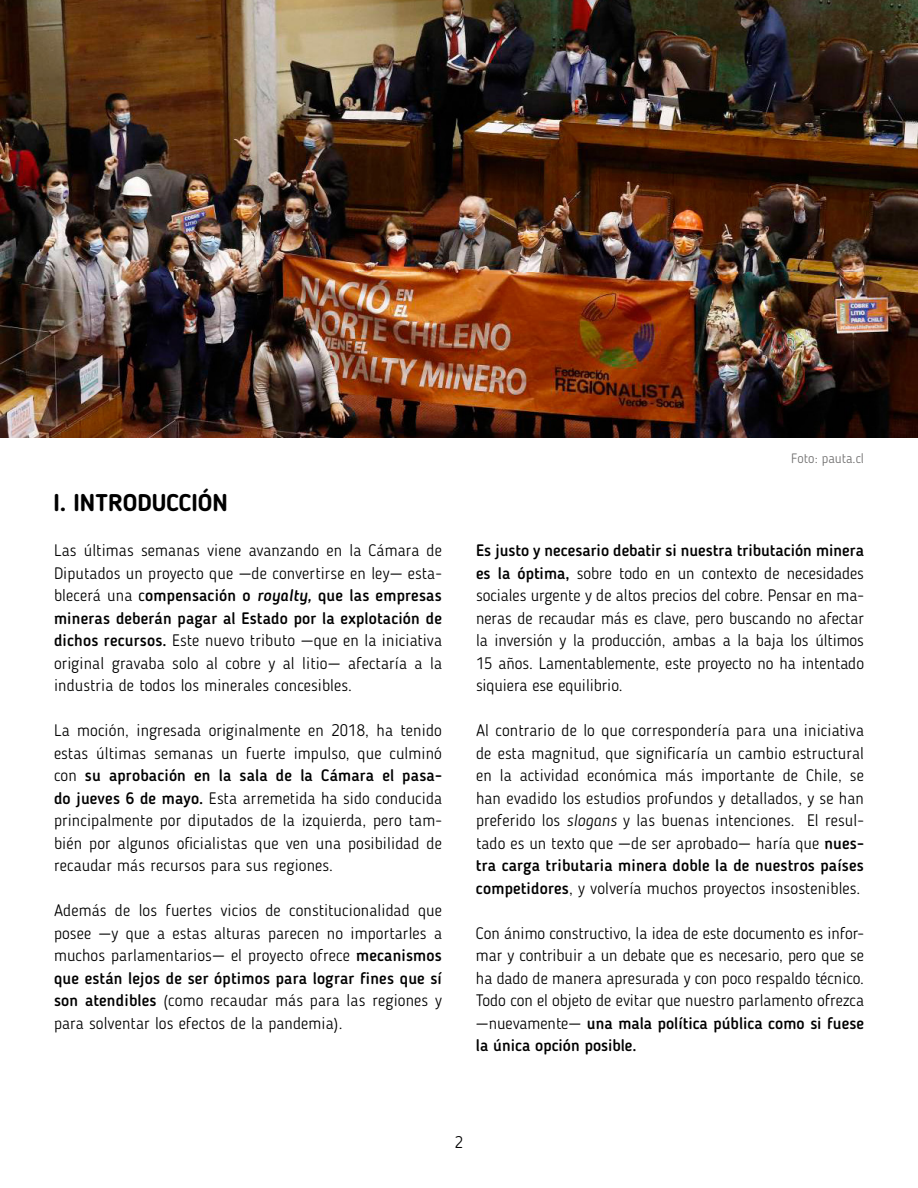
<style>
.page{position:relative;width:918px;height:1188px;background:#fff}
.page>*{position:absolute;margin:0;border:0;box-sizing:border-box;transform-origin:0 0}
.t1{font:700 24px "Blogger Sans";color:#000}
.t2{font:300 16.5px/22.5px "Blogger Sans";letter-spacing:.01em;color:#000;text-align:justify}
.t3{font:300 13.5px "Blogger Sans";color:#706f6f}
.s1{font-family:"Aleo";font-weight:400;font-style:italic}
.s2{font-weight:400}
.s3{font-weight:500}
.s4{font-weight:500;font-style:italic}
.s5{font-style:italic}
</style>
<div class="page">
<img style="left:0;top:0;width:918px;height:438px">
<h1 class="t1" style="left:53px;top:488px;width:176px">I. INTRODUCCIÓN</h1>
<p class="t2" style="left:54px;top:539px;width:390px">Las últimas semanas viene avanzando en la Cámara de Diputados un proyecto que <span class="s1">—</span>de convertirse en ley<span class="s1">—</span> esta&shy;blecerá una <span class="s2">c</span><span class="s3">ompensación o</span> <span class="s4">royalty,</span> <span class="s3">que las empresas mineras deberán pagar al Estado por la explotación de dichos recursos.</span> Este nuevo tributo <span class="s1">—</span>que en la iniciativa original gravaba solo al cobre y al litio<span class="s1">—</span> afectaría a la industria de todos los minerales concesibles.</p>
<p class="t2" style="left:54px;top:719px;width:390px">La moción, ingresada originalmente en 2018, ha tenido estas últimas semanas un fuerte impulso, que culminó con <span class="s3">su aprobación en la sala de la Cámara el pasa&shy;do jueves 6 de mayo.</span> Esta arremetida ha sido conducida principalmente por diputados de la izquierda, pero tam&shy;bién por algunos oficialistas que ven una posibilidad de recaudar más recursos para sus regiones.</p>
<p class="t2" style="left:54px;top:899px;width:389px">Además de los fuertes vicios de constitucionalidad que posee <span class="s1">—</span>y que a estas alturas parecen no importarles a muchos parlamentarios<span class="s1">—</span> el proyecto ofrece <span class="s3">mecanismos que están lejos de ser óptimos para lograr fines que sí son atendibles</span> (como recaudar más para las regiones y para solventar los efectos de la pandemia).</p>
<p class="t3" style="left:791px;top:450px;width:74px">Foto: pauta.cl</p>
<p class="t2" style="left:476px;top:539px;width:390px"><span class="s3">Es justo y necesario debatir si nuestra tributación minera es la óptima,</span> sobre todo en un contexto de necesidades sociales urgente y de altos precios del cobre. Pensar en ma&shy;neras de recaudar más es clave, pero buscando no afectar la inversión y la producción, ambas a la baja los últimos 15 años. Lamentablemente, este proyecto no ha intentado siquiera ese equilibrio.</p>
<p class="t2" style="left:476px;top:719px;width:390px">Al contrario de lo que correspondería para una iniciativa de esta magnitud, que significaría un cambio estructural en la actividad económica más importante de Chile, se han evadido los estudios profundos y detallados, y se han preferido los <span class="s5">slogans</span> y las buenas intenciones. El resul&shy;tado es un texto que <span class="s1">—</span>de ser aprobado<span class="s1">—</span> haría que <span class="s3">nues&shy;tra carga tributaria minera doble la de nuestros países competidores</span>, y volvería muchos proyectos insostenibles.</p>
<p class="t2" style="left:476px;top:922px;width:390px">Con ánimo constructivo, la idea de este documento es infor&shy;mar y contribuir a un debate que es necesario, pero que se ha dado de manera apresurada y con poco respaldo técnico.<br>Todo con el objeto de evitar que nuestro parlamento ofrezca <span class="s1">—</span>nuevamente<span class="s1">—</span> <span class="s3">una mala política pública como si fuese la única opción posible.</span></p>
<p class="t2" style="left:455px;top:1131px;width:10px">2</p>
</div>
